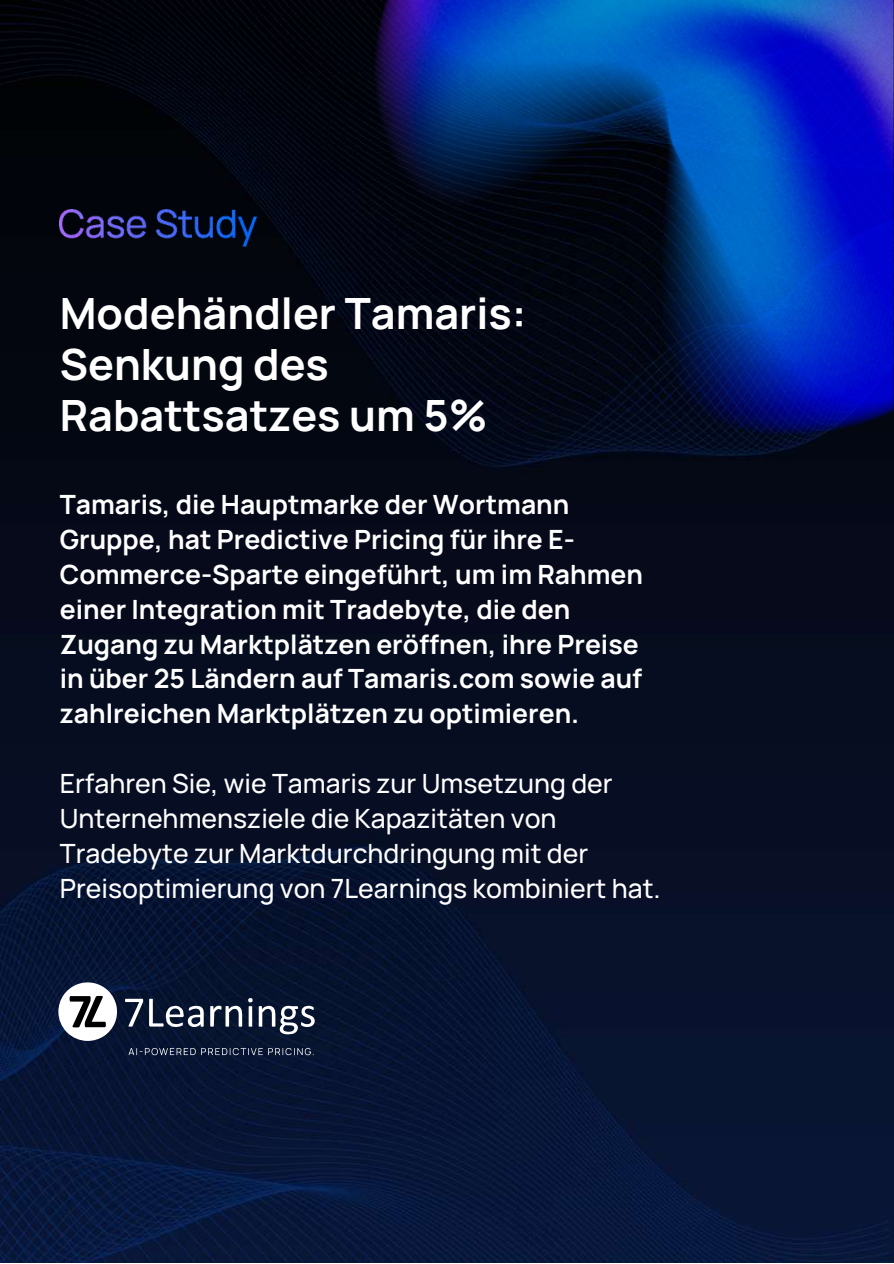
<style>
.page{position:relative;width:894px;height:1264px;background:#fff}
.page>*{position:absolute;margin:0;border:0;box-sizing:border-box;transform-origin:0 0}
.t1{font:700 43.05px/50.7px "Manrope";color:#fff}
.t2{font:700 26.55px/34.8px "Manrope";color:#fff}
.t3{font:500 26.55px/35px "Manrope";color:#fff}
</style>
<div class="page">
<img style="left:0;top:0;width:893px;height:1262px">
<img style="left:255px;top:0;width:638px;height:522px">
<svg style="left:125px;top:998px;width:18px;height:28px"></svg>
<svg style="left:149px;top:998px;width:55px;height:29px"></svg>
<svg style="left:210px;top:1005px;width:32px;height:21px"></svg>
<svg style="left:248px;top:998px;width:4px;height:28px"></svg>
<svg style="left:259px;top:1005px;width:55px;height:29px"></svg>
<svg style="left:58px;top:981px;width:60px;height:59px"></svg>
<svg style="left:128px;top:1047px;width:185px;height:8px"></svg>
<img style="left:60px;top:209px;width:197px;height:37px">
<h1 class="t1" style="left:60px;top:284px;width:468px">Modehändler Tamaris:<br>Senkung des<br>Rabattsatzes um 5%</h1>
<p class="t2" style="left:60px;top:484px;width:584px">Tamaris, die Hauptmarke der Wortmann Gruppe, hat Predictive Pricing für ihre E-Commerce-Sparte eingeführt, um im Rahmen einer Integration mit Tradebyte, die den Zugang zu Marktplätzen eröffnen, ihre Preise in über 25 Ländern auf Tamaris.com sowie auf zahlreichen Marktplätzen zu optimieren.</p>
<p class="t3" style="left:60px;top:764px;width:602px">Erfahren Sie, wie Tamaris zur Umsetzung der Unternehmensziele die Kapazitäten von Tradebyte zur Marktdurchdringung mit der Preisoptimierung von 7Learnings kombiniert hat.</p>
</div>
